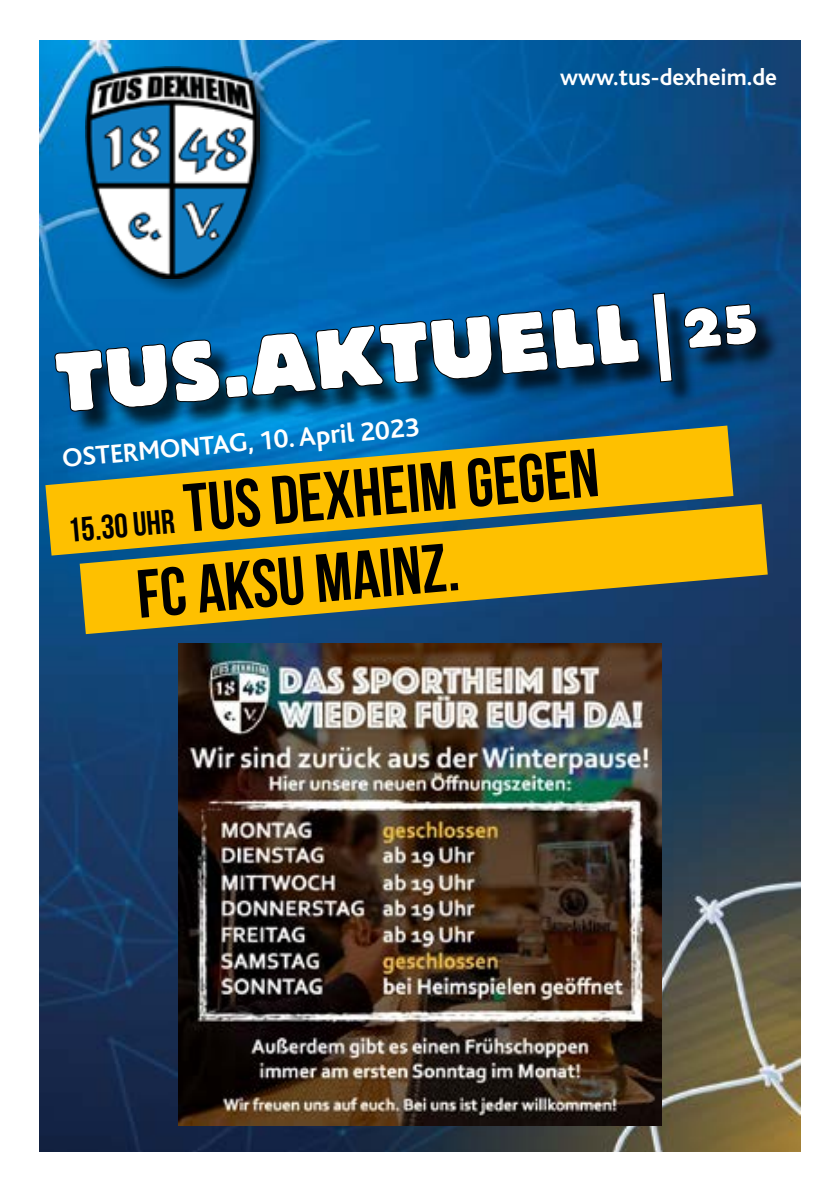
<style>
.page{position:relative;width:840px;height:1191px;background:#fff}
.page>*{position:absolute;margin:0;border:0;box-sizing:border-box;transform-origin:0 0}
.t1{font:800 88px "Black";color:#fff}
.t2{font:68px/81.6px "Bebas Neue";color:#000}
.t3{font:700 27.2px "Bliss";color:#fff}
.t4{font:700 24px "Bliss";color:#fff}
.s1{font-size:58px}
.s2{font-size:34px}
</style>
<div class="page">
<img style="left:40px;top:41px;width:759px;height:1110px">
<div style="left:82px;top:63px;width:194px;height:233px;background:#000;opacity:.5"></div>
<img style="left:85px;top:66px;width:174px;height:189px">
<svg style="left:45px;top:425px;width:688px;height:130px;background:#edb809"></svg>
<svg style="left:80px;top:504px;width:687px;height:130px;background:#b69a24"></svg>
<div style="left:58px;top:296px;width:722px;height:140px;background:#000;opacity:.75"></div>
<svg style="left:55px;top:255px;width:584px;height:226px;background:#1a648a"></svg>
<svg style="left:651px;top:292px;width:21px;height:91px;background:#01427a"></svg>
<svg style="left:683px;top:303px;width:73px;height:65px;background:#023460"></svg>
<img style="left:179px;top:643px;width:481px;height:482px">
<p class="t4" style="left:560px;top:64px;width:218px">www.tus-dexheim.de</p>
<p class="t1" style="left:53px;top:336px;width:705px;rotate:-5deg">TUS.AKTUELL|<span class="s1">25</span></p>
<p class="t3" style="left:61px;top:444px;width:360px;rotate:-5deg">OSTERMONTAG, 10. April 2023</p>
<p class="t2" style="left:126px;top:472px;width:472px;text-indent:-63px;rotate:-5deg"><span class="s2">15.30 Uhr</span> TUS DEXHEIM gegen<br>FC Aksu Mainz.</p>
</div>
